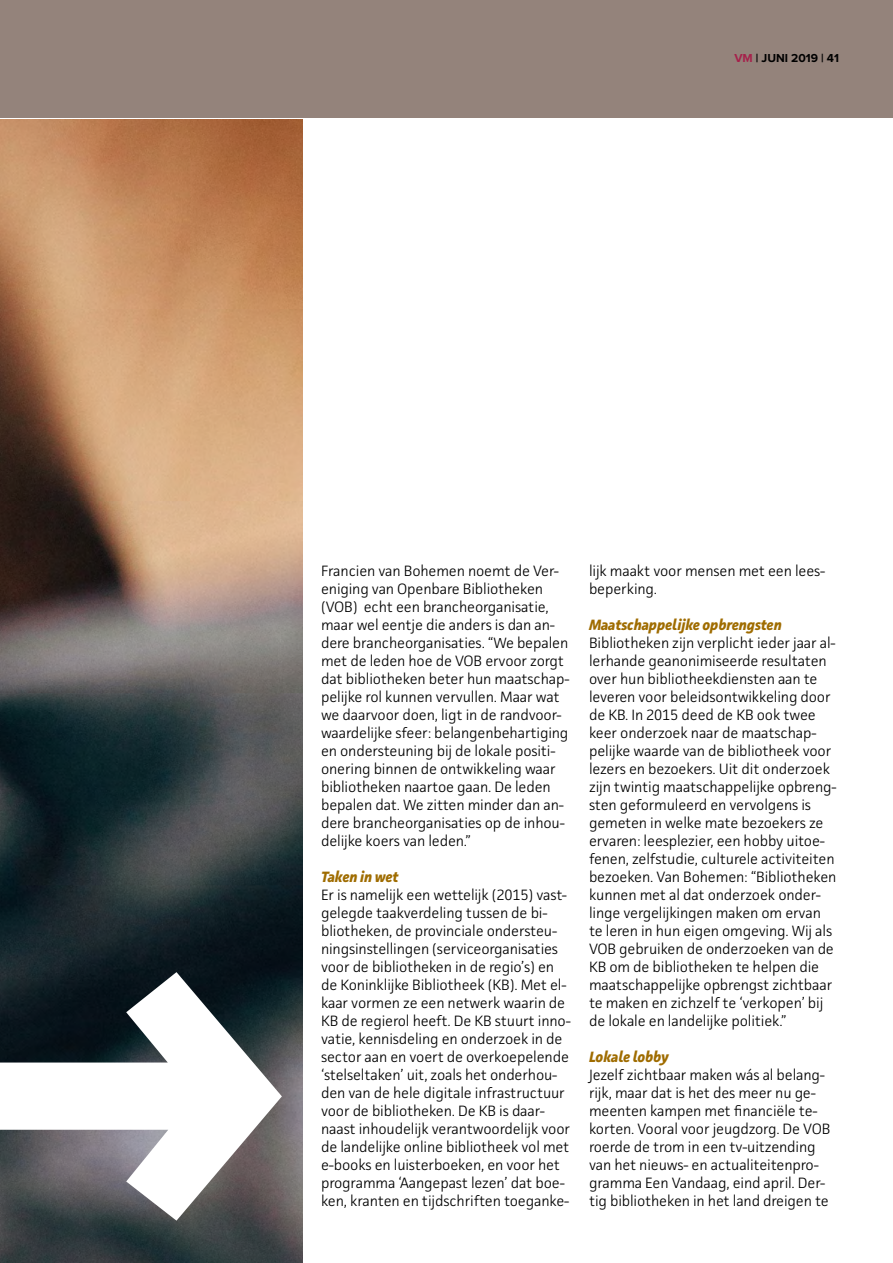
<style>
.page{position:relative;width:893px;height:1263px;background:#fff}
.page>*{position:absolute;margin:0;border:0;box-sizing:border-box;transform-origin:0 0}
.t1{font:300 15px/18px "Facit";letter-spacing:-.01em;color:#000}
.t2{font:italic 700 15px "Facit";letter-spacing:-.01em;color:#9f6c00}
.t3{font:700 12px "Proxima Nova";color:#000}
.s1{color:#a6214b}
</style>
<div class="page">
<div style="left:0;top:0;width:893px;height:118px;background:#94837b"></div>
<img style="left:0;top:119px;width:303px;height:1144px">
<svg style="left:0;top:972px;width:282px;height:249px"></svg>
<p class="t3" style="left:734px;top:49px;width:106px"><span class="s1">VM</span> | JUNI 2019 | 41</p>
<p class="t1" style="left:321px;top:562px;width:250px">Francien van Bohemen noemt de Ver&shy;eniging van Openbare Bibliotheken (VOB) echt een brancheorganisatie, maar wel eentje die anders is dan an&shy;dere brancheorganisaties. “We bepalen met de leden hoe de VOB ervoor zorgt dat bibliotheken beter hun maatschap&shy;pelijke rol kunnen vervullen. Maar wat we daarvoor doen, ligt in de randvoor&shy;waardelijke sfeer: belangenbehartiging en ondersteuning bij de lokale positi&shy;onering binnen de ontwikkeling waar bibliotheken naartoe gaan. De leden bepalen dat. We zitten minder dan an&shy;dere brancheorganisaties op de inhou&shy;delijke koers van leden.”</p>
<p class="t2" style="left:321px;top:867px;width:79px">Taken in wet</p>
<p class="t1" style="left:321px;top:886px;width:251px">Er is namelijk een wettelijk (2015) vast&shy;gelegde taakverdeling tussen de bi&shy;bliotheken, de provinciale ondersteu&shy;ningsinstellingen (serviceorganisaties voor de bibliotheken in de regio’s) en de Koninklijke Bibliotheek (KB). Met el&shy;kaar vormen ze een netwerk waarin de KB de regierol heeft. De KB stuurt inno&shy;vatie, kennisdeling en onderzoek in de sector aan en voert de overkoepelende ‘stelseltaken’ uit, zoals het onderhou&shy;den van de hele digitale infrastructuur voor de bibliotheken. De KB is daar&shy;naast inhoudelijk verantwoordelijk voor de landelijke online bibliotheek vol met e-books en luisterboeken, en voor het programma ‘Aangepast lezen’ dat boe&shy;ken, kranten en tijdschriften toeganke-</p>
<p class="t1" style="left:589px;top:562px;width:238px">lijk maakt voor mensen met een lees&shy;beperking.</p>
<p class="t2" style="left:589px;top:615px;width:194px">Maatschappelijke opbrengsten</p>
<p class="t1" style="left:589px;top:634px;width:249px">Bibliotheken zijn verplicht ieder jaar al&shy;lerhande geanonimiseerde resultaten over hun bibliotheekdiensten aan te leveren voor beleidsontwikkeling door de KB. In 2015 deed de KB ook twee keer onderzoek naar de maatschap&shy;pelijke waarde van de bibliotheek voor lezers en bezoekers. Uit dit onderzoek zijn twintig maatschappelijke opbreng&shy;sten geformuleerd en vervolgens is gemeten in welke mate bezoekers ze ervaren: leesplezier, een hobby uitoe&shy;fenen, zelfstudie, culturele activiteiten bezoeken. Van Bohemen: “Bibliotheken kunnen met al dat onderzoek onder&shy;linge vergelijkingen maken om ervan te leren in hun eigen omgeving. Wij als VOB gebruiken de onderzoeken van de KB om de bibliotheken te helpen die maatschappelijke opbrengst zichtbaar te maken en zichzelf te ‘verkopen’ bij de lokale en landelijke politiek.”</p>
<p class="t2" style="left:589px;top:1047px;width:81px">Lokale lobby</p>
<p class="t1" style="left:589px;top:1066px;width:243px">Jezelf zichtbaar maken wás al belang&shy;rijk, maar dat is het des meer nu ge&shy;meenten kampen met financiële te&shy;korten. Vooral voor jeugdzorg. De VOB roerde de trom in een tv-uitzending van het nieuws- en actualiteitenpro&shy;gramma Een Vandaag, eind april. Der&shy;tig bibliotheken in het land dreigen te</p>
</div>
